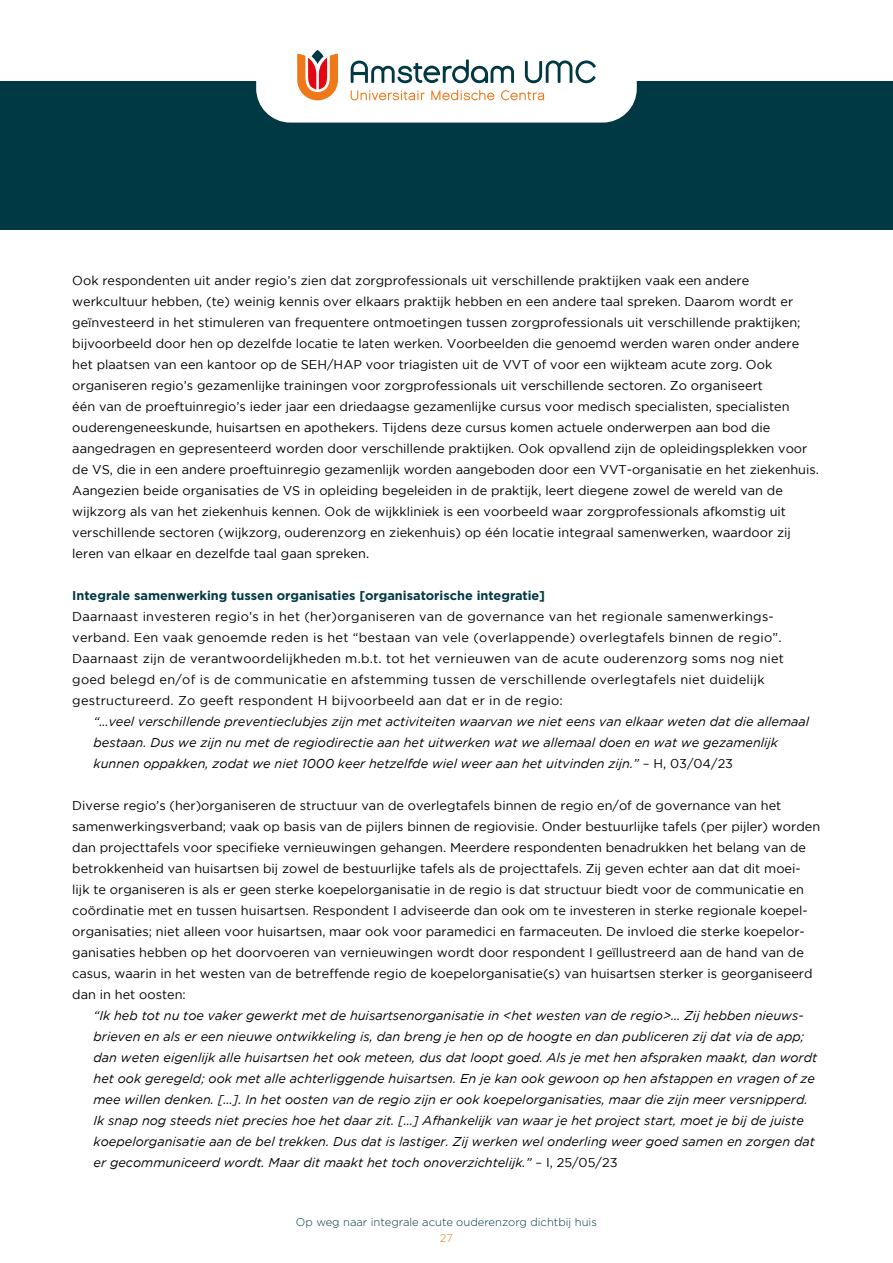
<style>
.page{position:relative;width:893px;height:1263px;background:#fff}
.page>*{position:absolute;margin:0;border:0;box-sizing:border-box;transform-origin:0 0}
.t1{font:12.75px/21px "Gotham";color:#000}
.t2{font:italic 12.75px/21px "Gotham";color:#000}
.t3{font:12.75px/21px "Gotham";letter-spacing:.02em;color:#000}
.t4{font:700 12.75px "Gotham";color:#003843}
.t5{font:300 11.25px "Gotham";color:#003843}
.t6{font:300 11.25px "Gotham";color:#ef7918}
.s1{font-style:normal}
</style>
<div class="page">
<div style="left:0;top:81px;width:893px;height:149px;background:#003843"></div>
<div style="left:256px;top:26px;width:381px;height:97px;background:#fff;border-radius:34px"></div>
<svg style="left:351px;top:60px;width:163px;height:23px"></svg>
<svg style="left:525px;top:60px;width:71px;height:23px"></svg>
<svg style="left:351px;top:90px;width:74px;height:10px"></svg>
<svg style="left:501px;top:90px;width:43px;height:10px"></svg>
<svg style="left:431px;top:90px;width:63px;height:10px"></svg>
<svg style="left:297px;top:54px;width:41px;height:46px"></svg>
<svg style="left:312px;top:50px;width:12px;height:14px"></svg>
<p class="t1" style="left:72px;top:270px;width:748px">Ook respondenten uit ander regio’s zien dat zorgprofessionals uit verschillende praktijken vaak een andere werkcultuur hebben, (te) weinig kennis over elkaars praktijk hebben en een andere taal spreken. Daarom wordt er geïnvesteerd in het stimuleren van frequentere ontmoetingen tussen zorgprofessionals uit verschillende praktijken; bijvoorbeeld door hen op dezelfde locatie te laten werken. Voorbeelden die genoemd werden waren onder andere het plaatsen van een kantoor op de SEH/HAP voor triagisten uit de VVT of voor een wijkteam acute zorg. Ook organiseren regio’s gezamenlijke trainingen voor zorgprofessionals uit verschillende sectoren. Zo organiseert<br>één van de proeftuinregio’s ieder jaar een driedaagse gezamenlijke cursus voor medisch specialisten, specialisten ouderengeneeskunde, huisartsen en apothekers. Tijdens deze cursus komen actuele onderwerpen aan bod die aangedragen en gepresenteerd worden door verschillende praktijken. Ook opvallend zijn de opleidingsplekken voor de VS, die in een andere proeftuinregio gezamenlijk worden aangeboden door een VVT-organisatie en het ziekenhuis.<br>Aangezien beide organisaties de VS in opleiding begeleiden in de praktijk, leert diegene zowel de wereld van de wijkzorg als van het ziekenhuis kennen. Ook de wijkkliniek is een voorbeeld waar zorgprofessionals afkomstig uit verschillende sectoren (wijkzorg, ouderenzorg en ziekenhuis) op één locatie integraal samenwerken, waardoor zij leren van elkaar en dezelfde taal gaan spreken.</p>
<p class="t4" style="left:72px;top:587px;width:474px">Integrale samenwerking tussen organisaties [organisatorische integratie]</p>
<p class="t3" style="left:72px;top:606px;width:713px">Daarnaast investeren regio’s in het (her)organiseren van de governance van het regionale samenwerkings&shy;verband. Een vaak genoemde reden is het “bestaan van vele (overlappende) overlegtafels binnen de regio”.<br>Daarnaast zijn de verantwoordelijkheden m.b.t. tot het vernieuwen van de acute ouderenzorg soms nog niet goed belegd en/of is de communicatie en afstemming tussen de verschillende overlegtafels niet duidelijk gestructureerd. Zo geeft respondent H bijvoorbeeld aan dat er in de regio:</p>
<p class="t2" style="left:94px;top:711px;width:717px">“…veel verschillende preventieclubjes zijn met activiteiten waarvan we niet eens van elkaar weten dat die allemaal bestaan. Dus we zijn nu met de regiodirectie aan het uitwerken wat we allemaal doen en wat we gezamenlijk kunnen oppakken, zodat we niet 1000 keer hetzelfde wiel weer aan het uitvinden zijn.” <span class="s1">– H, 03/04/23</span></p>
<p class="t1" style="left:72px;top:795px;width:749px">Diverse regio’s (her)organiseren de structuur van de overlegtafels binnen de regio en/of de governance van het samenwerkingsverband; vaak op basis van de pijlers binnen de regiovisie. Onder bestuurlijke tafels (per pijler) worden dan projecttafels voor specifieke vernieuwingen gehangen. Meerdere respondenten benadrukken het belang van de betrokkenheid van huisartsen bij zowel de bestuurlijke tafels als de projecttafels. Zij geven echter aan dat dit moei&shy;lijk te organiseren is als er geen sterke koepelorganisatie in de regio is dat structuur biedt voor de communicatie en coördinatie met en tussen huisartsen. Respondent I adviseerde dan ook om te investeren in sterke regionale koepel&shy;organisaties; niet alleen voor huisartsen, maar ook voor paramedici en farmaceuten. De invloed die sterke koepelor&shy;ganisaties hebben op het doorvoeren van vernieuwingen wordt door respondent I geïllustreerd aan de hand van de casus, waarin in het westen van de betreffende regio de koepelorganisatie(s) van huisartsen sterker is georganiseerd dan in het oosten:</p>
<p class="t2" style="left:94px;top:1005px;width:725px">“Ik heb tot nu toe vaker gewerkt met de huisartsenorganisatie in &lt;het westen van de regio&gt;… Zij hebben nieuws&shy;brieven en als er een nieuwe ontwikkeling is, dan breng je hen op de hoogte en dan publiceren zij dat via de app; dan weten eigenlijk alle huisartsen het ook meteen, dus dat loopt goed. Als je met hen afspraken maakt, dan wordt het ook geregeld; ook met alle achterliggende huisartsen. En je kan ook gewoon op hen afstappen en vragen of ze mee willen denken. […]. In het oosten van de regio zijn er ook koepelorganisaties, maar die zijn meer versnipperd.<br>Ik snap nog steeds niet precies hoe het daar zit. […] Afhankelijk van waar je het project start, moet je bij de juiste koepelorganisatie aan de bel trekken. Dus dat is lastiger. Zij werken wel onderling weer goed samen en zorgen dat er gecommuniceerd wordt. Maar dit maakt het toch onoverzichtelijk.” <span class="s1">– I, 25/05/23</span></p>
<p class="t5" style="left:296px;top:1214px;width:303px">Op weg naar integrale acute ouderenzorg dichtbij huis</p>
<p class="t6" style="left:440px;top:1231px;width:15px">27</p>
</div>
